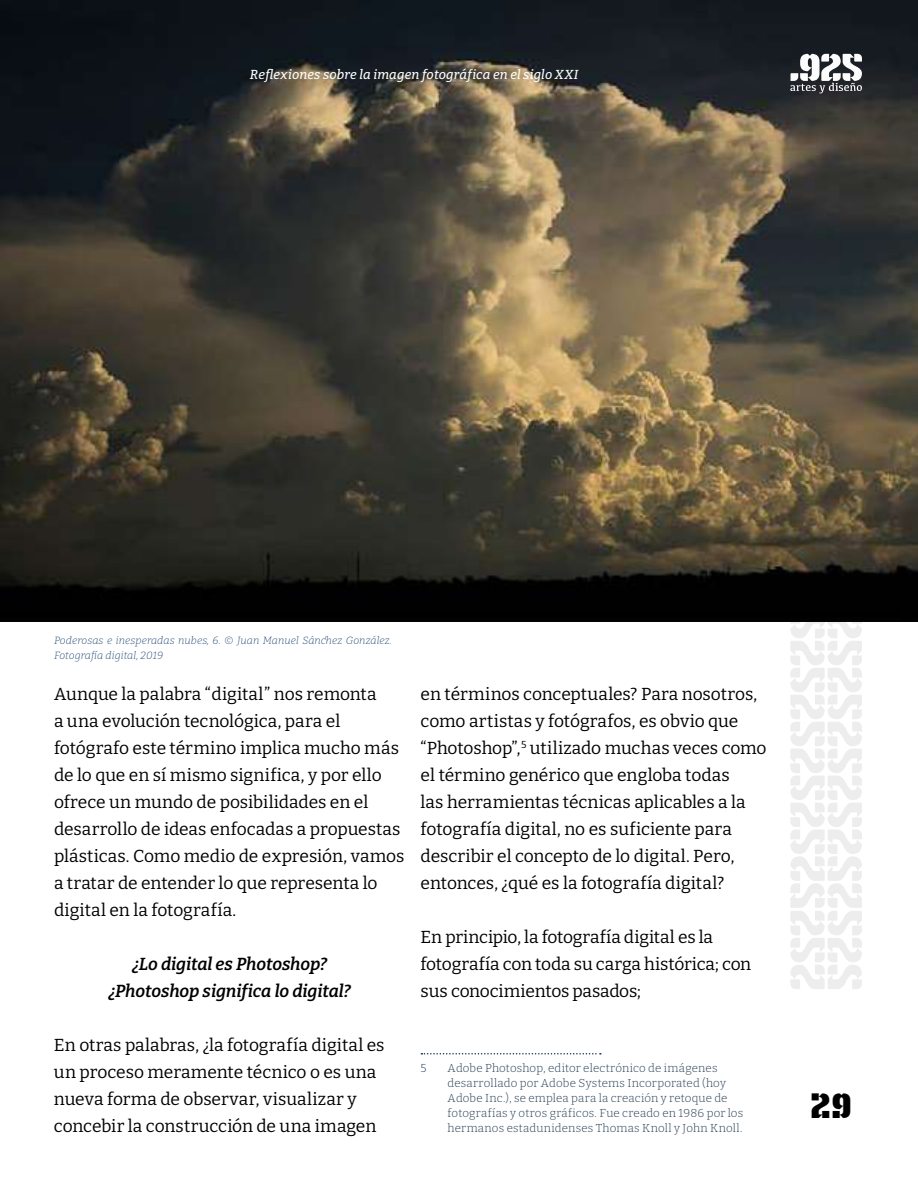
<style>
.page{position:relative;width:918px;height:1188px;background:#fff}
.page>*{position:absolute;margin:0;border:0;box-sizing:border-box;transform-origin:0 0}
.t1{font:36px "I'm Not Like Most Fonts";color:#000}
.t2{font:100 17.4px/27px "Bitter";letter-spacing:-.005em;color:#000}
.t3{font:italic 100 17.4px/27px "Bitter";letter-spacing:-.01em;color:#000;text-align:center}
.t4{font:italic 100 13.05px "Bitter";letter-spacing:.01em;color:#fcfcfc}
.t5{font:100 11.55px/15px "Bitter";letter-spacing:.015em;color:#1f364d}
.t6{font:italic 100 10.5px/15px "Bitter";letter-spacing:.01em;color:#234a75}
</style>
<div class="page">
<svg style="left:790px;top:622px;width:72px;height:367px"></svg>
<img style="left:0;top:0;width:918px;height:622px">
<svg style="left:421px;top:1053px;width:180px;height:2px"></svg>
<svg style="left:790px;top:54px;width:72px;height:39px"></svg>
<p class="t4" style="left:250px;top:66px;width:330px">Reflexiones sobre la imagen fotográfica en el siglo XXI</p>
<p class="t6" style="left:54px;top:633px;width:339px">Poderosas e inesperadas nubes, 6. © Juan Manuel Sánchez González.<br>Fotografía digital, 2019</p>
<p class="t2" style="left:54px;top:680px;width:352px">Aunque la palabra “digital” nos remonta<br>a una evolución tecnológica, para el fotógrafo este término implica mucho más de lo que en sí mismo significa, y por ello ofrece un mundo de posibilidades en el desarrollo de ideas enfocadas a propuestas plásticas. Como medio de expresión, vamos a tratar de entender lo que representa lo digital en la fotografía.</p>
<p class="t3" style="left:108px;top:950px;width:244px">¿Lo digital es Photoshop? ¿Photoshop significa lo digital?</p>
<p class="t2" style="left:54px;top:1031px;width:332px">En otras palabras, ¿la fotografía digital es un proceso meramente técnico o es una nueva forma de observar, visualizar y concebir la construcción de una imagen</p>
<p class="t2" style="left:421px;top:680px;width:347px">en términos conceptuales? Para nosotros, como artistas y fotógrafos, es obvio que “Photoshop”,<sup>5</sup> utilizado muchas veces como el término genérico que engloba todas<br>las herramientas técnicas aplicables a la fotografía digital, no es suficiente para describir el concepto de lo digital. Pero, entonces, ¿qué es la fotografía digital?</p>
<p class="t2" style="left:421px;top:923px;width:332px">En principio, la fotografía digital es la fotografía con toda su carga histórica; con sus conocimientos pasados;</p>
<p class="t5" style="left:421px;top:1060px;width:8px">5</p>
<p class="t5" style="left:448px;top:1060px;width:297px">Adobe Photoshop, editor electrónico de imágenes desarrollado por Adobe Systems Incorporated (hoy Adobe Inc.), se emplea para la creación y retoque de fotografías y otros gráficos. Fue creado en 1986 por los hermanos estadunidenses Thomas Knoll y John Knoll.</p>
<h1 class="t1" style="left:812px;top:1090px;width:44px">29</h1>
</div>
